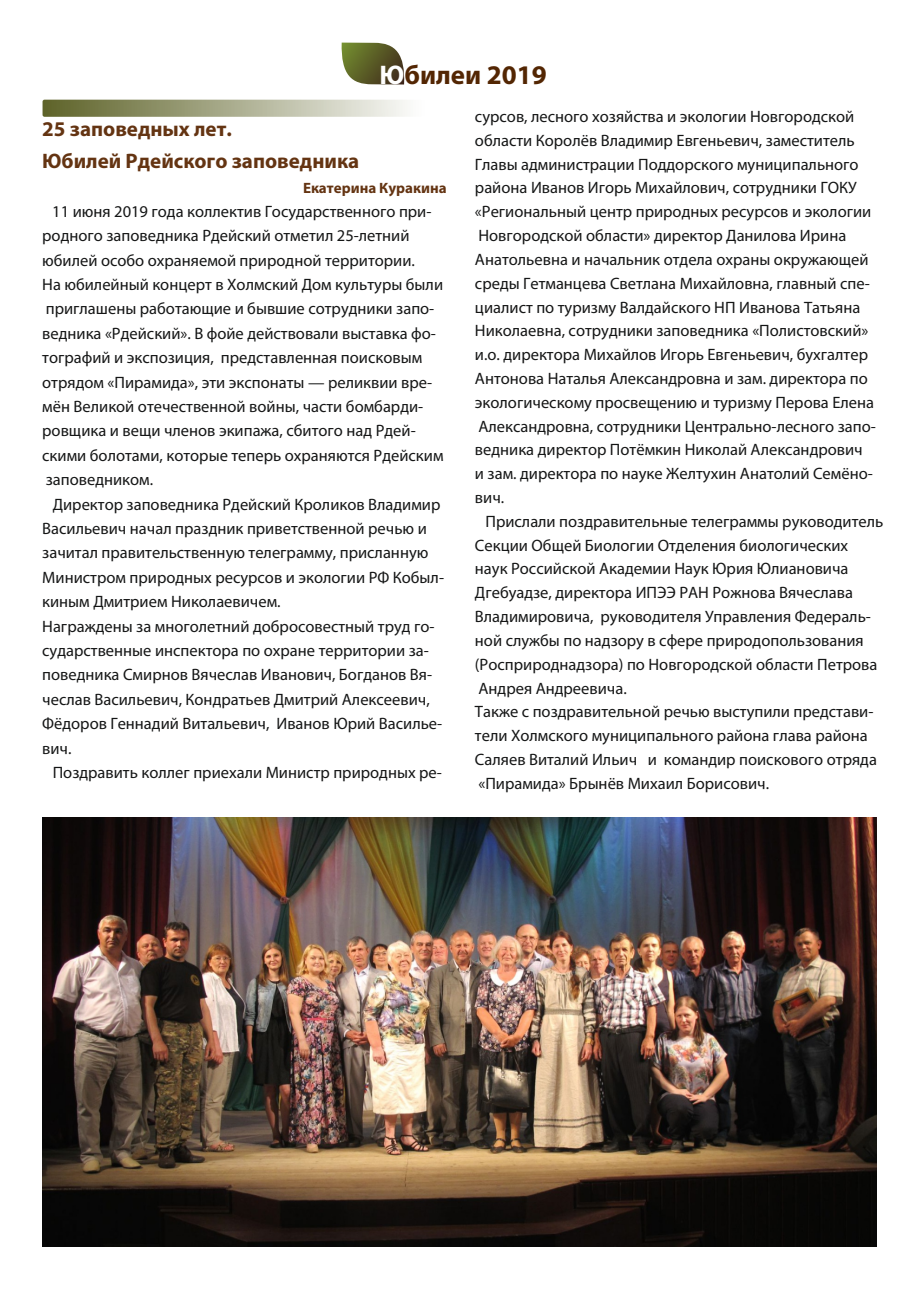
<style>
.page{position:relative;width:919px;height:1289px;background:#fff}
.page>*{position:absolute;margin:0;border:0;box-sizing:border-box;transform-origin:0 0}
.t1{font:700 27px "Myriad Pro";color:#532603}
.t2{font:700 21px/32px "Myriad Pro";color:#643412}
.t3{font:16.5px/23.9px "Myriad Pro";color:#151616}
.t4{font:700 15px "Myriad Pro";color:#643412}
.s1{color:#fff}
</style>
<div class="page">
<svg style="left:42px;top:43px;width:363px;height:74px"></svg>
<div style="left:43px;top:100px;width:401px;height:17px;background:linear-gradient(to right,#5c6126,#fff);border-radius:2px"></div>
<img style="left:43px;top:817px;width:833px;height:429px">
<h1 class="t1" style="left:379px;top:64px;width:169px"><span class="s1">Ю</span>билеи 2019</h1>
<p class="t2" style="left:42px;top:115px;width:318px">25 заповедных лет.<br>Юбилей Рдейского заповедника</p>
<p class="t4" style="left:303px;top:181px;width:145px">Екатерина Куракина</p>
<p class="t3" style="left:42px;top:200px;width:403px;line-height:24.5px;text-indent:10px">11 июня 2019 года коллектив Государственного при&shy;родного заповедника Рдейский отметил 25-летний юбилей особо охраняемой природной территории.<br>На юбилейный концерт в Холмский Дом культуры были приглашены работающие и бывшие сотрудники запо&shy;ведника «Рдейский». В фойе действовали выставка фо&shy;тографий и экспозиция, представленная поисковым отрядом «Пирамида», эти экспонаты — реликвии вре&shy;мён Великой отечественной войны, части бомбарди&shy;ровщика и вещи членов экипажа, сбитого над Рдей&shy;скими болотами, которые теперь охраняются Рдейским заповедником.</p>
<p class="t3" style="left:42px;top:493px;width:403px;line-height:24.5px;text-indent:10px">Директор заповедника Рдейский Кроликов Владимир Васильевич начал праздник приветственной речью и зачитал правительственную телеграмму, присланную Министром природных ресурсов и экологии РФ Кобыл&shy;киным Дмитрием Николаевичем.<br>Награждены за многолетний добросовестный труд го&shy;сударственные инспектора по охране территории за&shy;поведника Смирнов Вячеслав Иванович, Богданов Вя&shy;чеслав Васильевич, Кондратьев Дмитрий Алексеевич, Фёдоров Геннадий Витальевич, Иванов Юрий Василье&shy;вич.</p>
<p class="t3" style="left:53px;top:762px;width:390px">Поздравить коллег приехали Министр природных ре-</p>
<p class="t3" style="left:475px;top:106px;width:381px">сурсов, лесного хозяйства и экологии Новгородской</p>
<p class="t3" style="left:475px;top:130px;width:402px">области Королёв Владимир Евгеньевич, заместитель Главы администрации Поддорского муниципального района Иванов Игорь Михайлович, сотрудники ГОКУ «Региональный центр природных ресурсов и экологии Новгородской области» директор Данилова Ирина Анатольевна и начальник отдела охраны окружающей среды Гетманцева Светлана Михайловна, главный спе&shy;циалист по туризму Валдайского НП Иванова Татьяна Николаевна, сотрудники заповедника «Полистовский» и.о. директора Михайлов Игорь Евгеньевич, бухгалтер Антонова Наталья Александровна и зам. директора по экологическому просвещению и туризму Перова Елена Александровна, сотрудники Центрально-лесного запо&shy;ведника директор Потёмкин Николай Александрович и зам. директора по науке Желтухин Анатолий Семёно&shy;вич.</p>
<p class="t3" style="left:475px;top:511px;width:410px;text-indent:10px">Прислали поздравительные телеграммы руководитель Секции Общей Биологии Отделения биологических наук Российской Академии Наук Юрия Юлиановича Дгебуадзе, директора ИПЭЭ РАН Рожнова Вячеслава Владимировича, руководителя Управления Федераль&shy;ной службы по надзору в сфере природопользования (Росприроднадзора) по Новгородской области Петрова Андрея Андреевича.<br>Также с поздравительной речью выступили представи&shy;тели Холмского муниципального района глава района Саляев Виталий Ильич и командир поискового отряда «Пирамида» Брынёв Михаил Борисович.</p>
</div>
